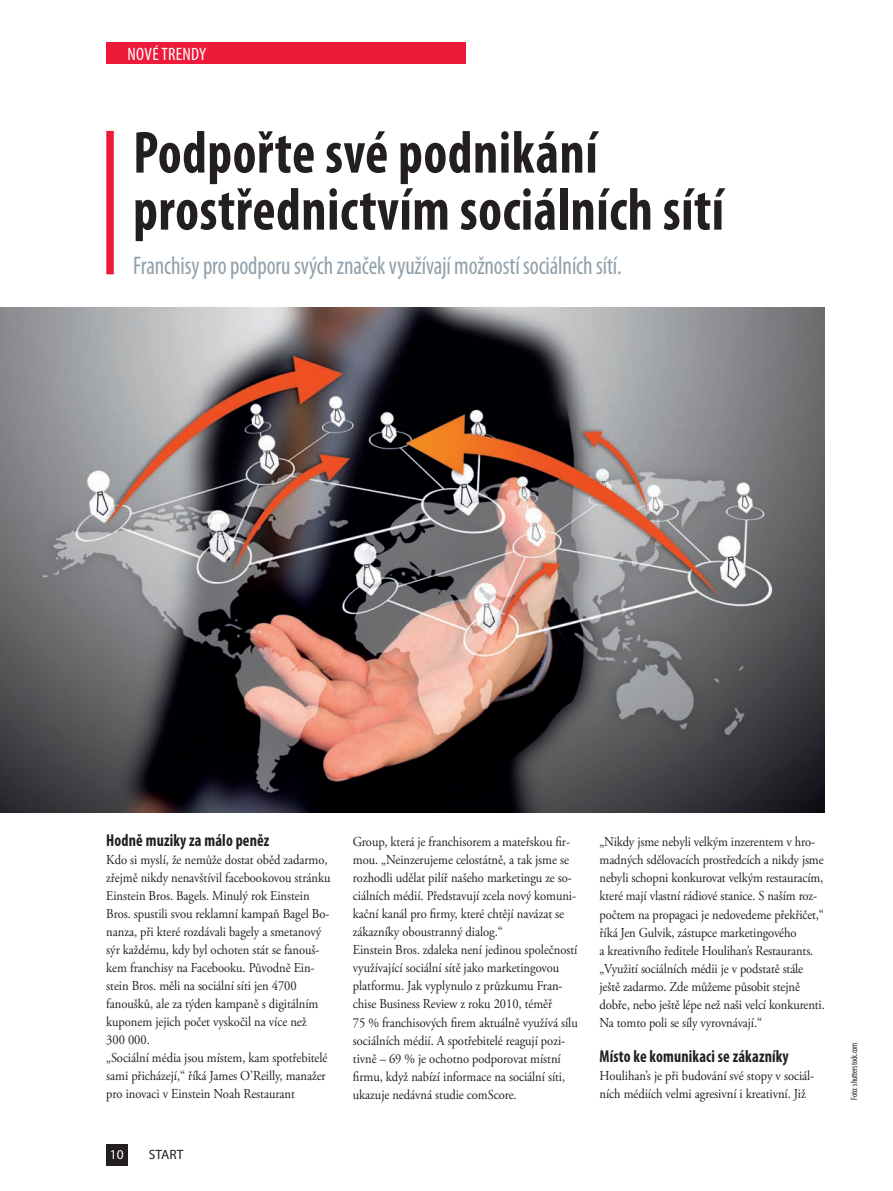
<style>
.page{position:relative;width:893px;height:1191px;background:#fff}
.page>*{position:absolute;margin:0;border:0;box-sizing:border-box;transform-origin:0 0}
.t1{font:700 condensed 60px/57px "Myriad Pro";letter-spacing:.01em;color:#231f20;scale:.92 1}
.t2{font:condensed 25.5px "Myriad Pro";letter-spacing:-.005em;color:#90a0aa;scale:.92 1}
.t3{font:condensed 18px "Myriad Pro";letter-spacing:.02em;color:#fff}
.t4{font:700 condensed 17.25px "Myriad Pro";letter-spacing:.01em;color:#231f20;scale:.92 1}
.t5{font:13.65px/18px "Adobe Garamond Pro";letter-spacing:-.005em;color:#231f20;scale:.92 1}
.t6{font:13.5px "Myriad Pro";color:#231f20}
.t7{font:13.5px "Myriad Pro";color:#fff}
.t8{font:condensed 9px "Myriad Pro";letter-spacing:-.005em;color:#231f20;scale:.92 1}
</style>
<div class="page">
<div style="left:106px;top:1144px;width:22px;height:21px;background:#231f20"></div>
<div style="left:106px;top:42px;width:360px;height:22px;background:#ed1a3a"></div>
<div style="left:106px;top:131px;width:8px;height:143px;background:#ed1a3a"></div>
<img style="left:0;top:307px;width:825px;height:505px">
<h3 class="t3" style="left:128px;top:47px;width:80px">NOVÉ TRENDY</h3>
<h1 class="t1" style="left:133px;top:129px;width:644px">Podpořte své podnikání prostřednictvím sociálních sítí</h1>
<h2 class="t2" style="left:133px;top:256px;width:532px">Franchisy pro podporu svých značek využívají možností sociálních sítí.</h2>
<p class="t4" style="left:106px;top:834px;width:179px">Hodně muziky za málo peněz</p>
<p class="t5" style="left:106px;top:852px;width:245px">Kdo si myslí, že nemůže dostat oběd zadarmo, zřejmě nikdy nenavštívil facebookovou stránku Einstein Bros. Bagels. Minulý rok Einstein Bros. spustili svou reklamní kampaň Bagel Bo&shy;nanza, při které rozdávali bagely a smetanový sýr každému, kdy byl ochoten stát se fanouš&shy;kem franchisy na Facebooku. Původně Ein&shy;stein Bros. měli na sociální síti jen 4700 fanoušků, ale za týden kampaně s digitálním kuponem jejich počet vyskočil na více než<br>300 000.<br>„Sociální média jsou místem, kam spotřebitelé sami přicházejí,“ říká James O’Reilly, manažer pro inovaci v Einstein Noah Restaurant</p>
<p class="t7" style="left:110px;top:1146px;width:15px">10</p>
<p class="t6" style="left:149px;top:1146px;width:36px">START</p>
<p class="t5" style="left:353px;top:834px;width:246px">Group, která je franchisorem a mateřskou fir&shy;mou. „Neinzerujeme celostátně, a tak jsme se rozhodli udělat pilíř našeho marketingu ze so&shy;ciálních médií. Představují zcela nový komuni&shy;kační kanál pro firmy, které chtějí navázat se zákazníky oboustranný dialog.“<br>Einstein Bros. zdaleka není jedinou společností využívající sociální sítě jako marketingovou platformu. Jak vyplynulo z průzkumu Fran&shy;chise Business Review z roku 2010, téměř<br>75 % franchisových firem aktuálně využívá sílu sociálních médií. A spotřebitelé reagují pozi&shy;tivně – 69 % je ochotno podporovat místní firmu, když nabízí informace na sociální síti, ukazuje nedávná studie comScore.</p>
<p class="t5" style="left:600px;top:834px;width:246px">„Nikdy jsme nebyli velkým inzerentem v hro&shy;madných sdělovacích prostředcích a nikdy jsme nebyli schopni konkurovat velkým restauracím, které mají vlastní rádiové stanice. S naším roz&shy;počtem na propagaci je nedovedeme překřičet,“ říká Jen Gulvik, zástupce marketingového<br>a kreativního ředitele Houlihan’s Restaurants. „Využití sociálních médii je v podstatě stále ještě zadarmo. Zde můžeme působit stejně dobře, nebo ještě lépe než naši velcí konkurenti.<br>Na tomto poli se síly vyrovnávají.“</p>
<p class="t4" style="left:600px;top:1050px;width:207px">Místo ke komunikaci se zákazníky</p>
<p class="t5" style="left:600px;top:1068px;width:235px">Houlihan’s je při budování své stopy v sociál&shy;ních médiích velmi agresivní i kreativní. Již</p>
<p class="t8" style="left:851px;top:1099px;width:63px;rotate:-90deg">Foto: shutterstock.com</p>
</div>
